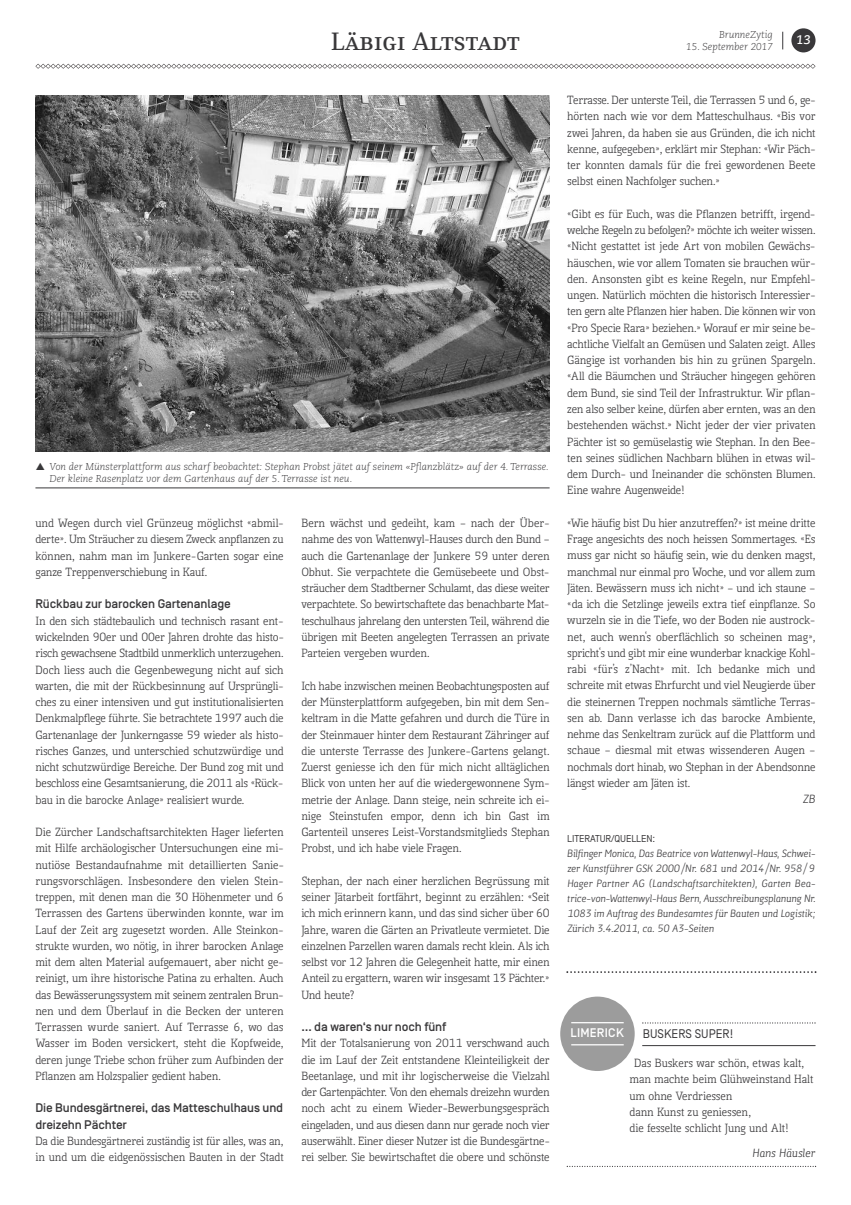
<style>
.page{position:relative;width:851px;height:1205px;background:#fff}
.page>*{position:absolute;margin:0;border:0;box-sizing:border-box;transform-origin:0 0}
.t1{font:25px "Skopex Serif Med Caps";letter-spacing:.01em;color:#39383a}
.t2{font:500 12.5px/16.2px "Simplon BP";letter-spacing:-.01em;color:#39383a}
.t3{font:12.5px "Simplon BP Regular";color:#39383a}
.t4{font:500 12.5px "Simplon BP";letter-spacing:.02em;color:#fff}
.t5{font:italic 700 12.5px "Caecilia";color:#fff}
.t6{font:11.25px/16.2px "Kofi Pure Serif";letter-spacing:-.01em;color:#39383a;text-align:justify}
.t7{font:11.25px "Kofi Pure Kursiv";color:#39383a}
.t8{font:10px/15px "Kofi Pure Kursiv";letter-spacing:-.005em;color:#39383a;text-align:justify}
.t9{font:italic 300 10px/12.5px "Caecilia";color:#39383a}
.t10{font:10px "Simplon BP Regular";letter-spacing:-.01em;color:#39383a}
</style>
<div class="page">
<div style="left:791px;top:28px;width:24px;height:24px;background:#39383a;border-radius:50%"></div>
<svg style="left:782px;top:32px;width:1px;height:17px"></svg>
<svg style="left:35px;top:64px;width:780px;height:5px"></svg>
<svg style="left:566px;top:971px;width:250px;height:2px"></svg>
<hr style="left:35px;top:488px;width:514px;height:1px;background:#39383a">
<img style="left:35px;top:96px;width:514px;height:356px">
<svg style="left:642px;top:1022px;width:173px;height:1px"></svg>
<hr style="left:642px;top:1045px;width:173px;height:1px;background:#39383a">
<div style="left:560px;top:996px;width:74px;height:75px;background:#9c9c9c;border-radius:50%"></div>
<hr style="left:571px;top:1022px;width:52px;height:1px;background:#fff">
<hr style="left:571px;top:1044px;width:52px;height:1px;background:#fff">
<svg style="left:566px;top:1166px;width:250px;height:1px"></svg>
<p class="t9" style="left:719px;top:29px;width:55px">BrunneZytig</p>
<h1 class="t1" style="left:331px;top:33px;width:190px">Läbigi Altstadt</h1>
<p class="t9" style="left:686px;top:41px;width:88px">15. September 2017</p>
<p class="t5" style="left:796px;top:35px;width:16px">13</p>
<p class="t9" style="left:50px;top:461px;width:501px">Von der Münsterplattform aus scharf beobachtet: Stephan Probst jätet auf seinem «Pflanzblätz» auf der 4. Terrasse.<br>Der kleine Rasenplatz vor dem Gartenhaus auf der 5. Terrasse ist neu.</p>
<p class="t6" style="left:35px;top:516px;width:250px">und Wegen durch viel Grünzeug möglichst «abmil&shy;derte». Um Sträucher zu diesem Zweck anpflanzen zu können, nahm man im Junkere-Garten sogar eine ganze Treppenverschiebung in Kauf.</p>
<p class="t2" style="left:35px;top:597px;width:197px">rückbau zur barocken Gartenanlage</p>
<p class="t6" style="left:35px;top:614px;width:250px">In den sich städtebaulich und technisch rasant ent&shy;wickelnden 90er und 00er Jahren drohte das histo&shy;risch gewachsene Stadtbild unmerklich unterzugehen.<br>Doch liess auch die Gegenbewegung nicht auf sich warten, die mit der Rückbesinnung auf Ursprüngli&shy;ches zu einer intensiven und gut institutionalisierten Denkmalpflege führte. Sie betrachtete 1997 auch die Gartenanlage der Junkerngasse 59 wieder als histo&shy;risches Ganzes, und unterschied schutzwürdige und nicht schutzwürdige Bereiche. Der Bund zog mit und beschloss eine Gesamtsanierung, die 2011 als «Rück&shy;bau in die barocke Anlage» realisiert wurde.</p>
<p class="t6" style="left:35px;top:825px;width:250px">Die Zürcher Landschaftsarchitekten Hager lieferten mit Hilfe archäologischer Untersuchungen eine mi&shy;nutiöse Bestandaufnahme mit detaillierten Sanie&shy;rungsvorschlägen. Insbesondere den vielen Stein&shy;treppen, mit denen man die 30 Höhenmeter und 6<br>Terrassen des Gartens überwinden konnte, war im Lauf der Zeit arg zugesetzt worden. Alle Steinkon&shy;strukte wurden, wo nötig, in ihrer barocken Anlage mit dem alten Material aufgemauert, aber nicht ge&shy;reinigt, um ihre historische Patina zu erhalten. Auch das Bewässerungssystem mit seinem zentralen Brun&shy;nen und dem Überlauf in die Becken der unteren Terrassen wurde saniert. Auf Terrasse 6, wo das Wasser im Boden versickert, steht die Kopfweide, deren junge Triebe schon früher zum Aufbinden der Pflanzen am Holzspalier gedient haben.</p>
<p class="t2" style="left:35px;top:1101px;width:249px">Die Bundesgärtnerei, das Matteschulhaus und dreizehn Pächter</p>
<p class="t6" style="left:35px;top:1134px;width:250px">Da die Bundesgärtnerei zuständig ist für alles, was an, in und um die eidgenössischen Bauten in der Stadt</p>
<p class="t6" style="left:301px;top:516px;width:250px">Bern wächst und gedeiht, kam – nach der Über&shy;nahme des von Wattenwyl-Hauses durch den Bund – auch die Gartenanlage der Junkere 59 unter deren Obhut. Sie verpachtete die Gemüsebeete und Obst&shy;sträucher dem Stadtberner Schulamt, das diese weiter verpachtete. So bewirtschaftete das benachbarte Mat&shy;teschulhaus jahrelang den untersten Teil, während die übrigen mit Beeten angelegten Terrassen an private Parteien vergeben wurden.</p>
<p class="t6" style="left:301px;top:679px;width:250px">Ich habe inzwischen meinen Beobachtungsposten auf der Münsterplattform aufgegeben, bin mit dem Sen&shy;keltram in die Matte gefahren und durch die Türe in der Steinmauer hinter dem Restaurant Zähringer auf die unterste Terrasse des Junkere-Gartens gelangt.<br>Zuerst geniesse ich den für mich nicht alltäglichen Blick von unten her auf die wiedergewonnene Sym&shy;metrie der Anlage. Dann steige, nein schreite ich ei&shy;nige Steinstufen empor, denn ich bin Gast im Gartenteil unseres Leist-Vorstandsmitglieds Stephan Probst, und ich habe viele Fragen.</p>
<p class="t6" style="left:301px;top:874px;width:250px">Stephan, der nach einer herzlichen Begrüssung mit seiner Jätarbeit fortfährt, beginnt zu erzählen: «Seit ich mich erinnern kann, und das sind sicher über 60<br>Jahre, waren die Gärten an Privatleute vermietet. Die einzelnen Parzellen waren damals recht klein. Als ich selbst vor 12 Jahren die Gelegenheit hatte, mir einen Anteil zu ergattern, waren wir insgesamt 13 Pächter.» Und heute?</p>
<p class="t2" style="left:301px;top:1020px;width:146px">… da waren‘s nur noch fünf</p>
<p class="t6" style="left:301px;top:1036px;width:250px">Mit der Totalsanierung von 2011 verschwand auch die im Lauf der Zeit entstandene Kleinteiligkeit der Beetanlage, und mit ihr logischerweise die Vielzahl der Gartenpächter. Von den ehemals dreizehn wurden noch acht zu einem Wieder-Bewerbungsgespräch eingeladen, und aus diesen dann nur gerade noch vier auserwählt. Einer dieser Nutzer ist die Bundesgärtne&shy;rei selber. Sie bewirtschaftet die obere und schönste</p>
<p class="t6" style="left:567px;top:93px;width:250px">Terrasse. Der unterste Teil, die Terrassen 5 und 6, ge&shy;hörten nach wie vor dem Matteschulhaus. «Bis vor zwei Jahren, da haben sie aus Gründen, die ich nicht kenne, aufgegeben», erklärt mir Stephan: «Wir Päch&shy;ter konnten damals für die frei gewordenen Beete selbst einen Nachfolger suchen.»</p>
<p class="t6" style="left:567px;top:207px;width:250px">«Gibt es für Euch, was die Pflanzen betrifft, irgend&shy;welche Regeln zu befolgen?» möchte ich weiter wissen. «Nicht gestattet ist jede Art von mobilen Gewächs&shy;häuschen, wie vor allem Tomaten sie brauchen wür&shy;den. Ansonsten gibt es keine Regeln, nur Empfehl&shy;ungen. Natürlich möchten die historisch Interessier&shy;ten gern alte Pflanzen hier haben. Die können wir von «Pro Specie Rara» beziehen.» Worauf er mir seine be&shy;achtliche Vielfalt an Gemüsen und Salaten zeigt. Alles Gängige ist vorhanden bis hin zu grünen Spargeln. «All die Bäumchen und Sträucher hingegen gehören dem Bund, sie sind Teil der Infrastruktur. Wir pflan&shy;zen also selber keine, dürfen aber ernten, was an den bestehenden wächst.» Nicht jeder der vier privaten Pächter ist so gemüselastig wie Stephan. In den Bee&shy;ten seines südlichen Nachbarn blühen in etwas wil&shy;dem Durch- und Ineinander die schönsten Blumen.<br>Eine wahre Augenweide!</p>
<p class="t6" style="left:567px;top:516px;width:250px">«Wie häufig bist Du hier anzutreffen?» ist meine dritte Frage angesichts des noch heissen Sommertages. «Es muss gar nicht so häufig sein, wie du denken magst, manchmal nur einmal pro Woche, und vor allem zum Jäten. Bewässern muss ich nicht» – und ich staune – «da ich die Setzlinge jeweils extra tief einpflanze. So wurzeln sie in die Tiefe, wo der Boden nie austrock&shy;net, auch wenn‘s oberflächlich so scheinen mag», spricht‘s und gibt mir eine wunderbar knackige Kohl&shy;rabi «für’s z’Nacht» mit. Ich bedanke mich und schreite mit etwas Ehrfurcht und viel Neugierde über die steinernen Treppen nochmals sämtliche Terras&shy;sen ab. Dann verlasse ich das barocke Ambiente, nehme das Senkeltram zurück auf die Plattform und schaue – diesmal mit etwas wissenderen Augen – nochmals dort hinab, wo Stephan in der Abendsonne längst wieder am Jäten ist.</p>
<p class="t7" style="left:803px;top:795px;width:14px">ZB</p>
<p class="t10" style="left:567px;top:835px;width:89px">LITERATUR/QUELLEN:</p>
<p class="t8" style="left:567px;top:847px;width:250px">Bilfinger Monica, Das Beatrice von Wattenwyl-Haus, Schwei&shy;zer Kunstführer GSK 2000/Nr. 681 und 2014/Nr. 958/9<br>Hager Partner AG (Landschaftsarchitekten), Garten Bea&shy;trice-von-Wattenwyl-Haus Bern, Ausschreibungsplanung Nr.<br>1083 im Auftrag des Bundesamtes für Bauten und Logistik; Zürich 3.4.2011, ca. 50 A3-Seiten</p>
<p class="t4" style="left:570px;top:1028px;width:55px">liMeriCK</p>
<p class="t3" style="left:642px;top:1029px;width:92px">BUSKERS SUPER!</p>
<p class="t6" style="left:629px;top:1056px;width:185px;text-align:left;text-indent:5px">Das Buskers war schön, etwas kalt, man machte beim Glühweinstand Halt um ohne Verdriessen<br>dann Kunst zu geniessen,<br>die fesselte schlicht Jung und Alt!</p>
<p class="t7" style="left:752px;top:1148px;width:64px">Hans Häusler</p>
</div>
